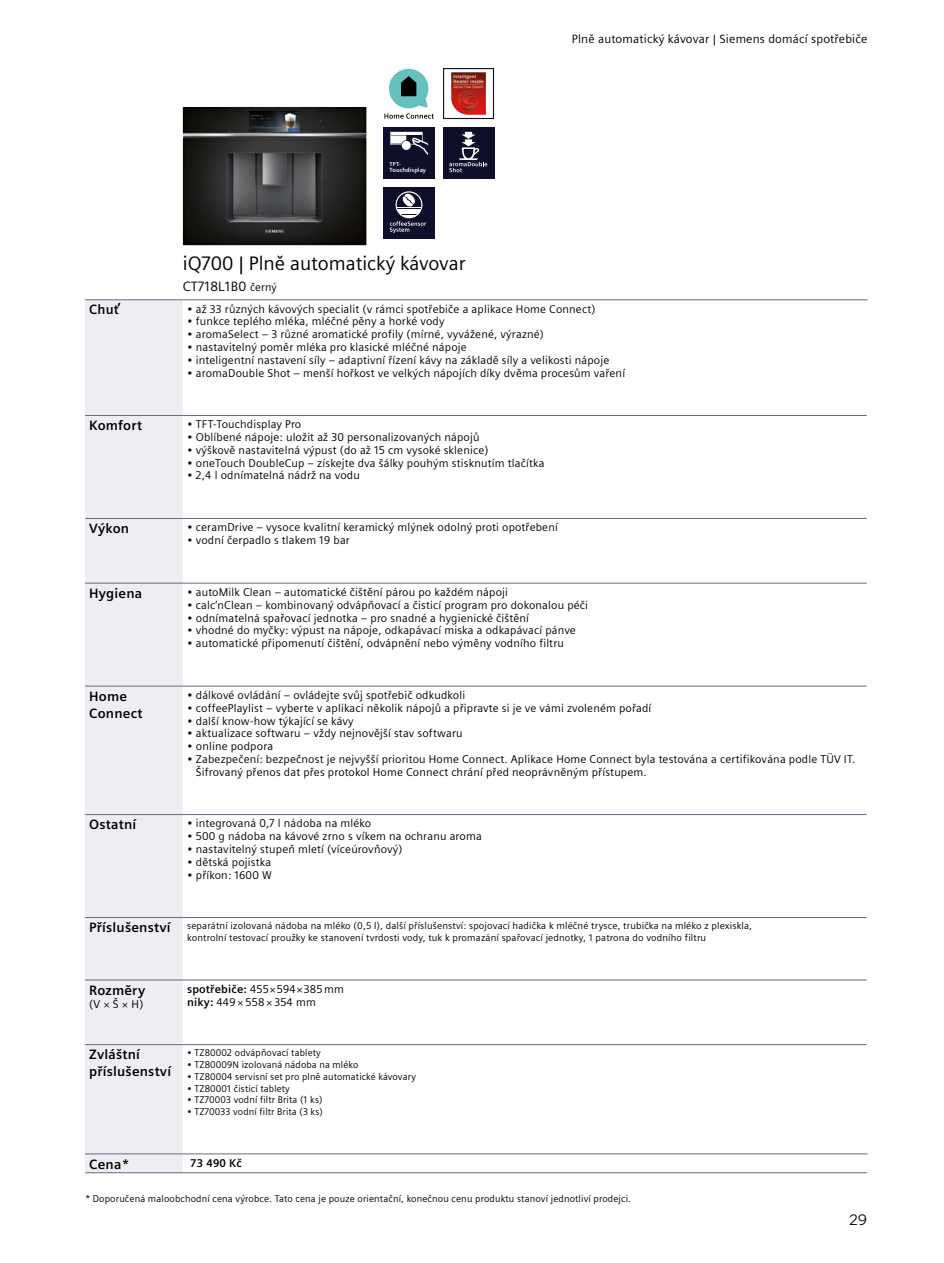
<style>
.page{position:relative;width:944px;height:1263px;background:#fff}
.page>*{position:absolute;margin:0;border:0;box-sizing:border-box;transform-origin:0 0}
.t1{font:19.5px "Siemens Sans";color:#000}
.t2{font:15px "Siemens Progress";color:#000}
.t3{font:700 13.5px/17px "Siemens Sans";letter-spacing:.015em;color:#000}
.t4{font:13.5px "Siemens Sans";letter-spacing:.015em;color:#000}
.t5{font:12px "Siemens Sans";letter-spacing:.015em;color:#000}
.t6{font:11.25px/12.8px "Siemens Sans";letter-spacing:.015em;color:#000}
.t7{font:700 11.25px "Siemens Sans";color:#000}
.t8{font:9.75px/11.7px "Siemens Sans";letter-spacing:.015em;color:#000}
.t9{font:700 6px/6px "Siemens Sans";color:#fff}
.s1{font-size:11.25px}
.s2{font-weight:700;font-size:13.5px}
.s3{font-weight:700}
</style>
<div class="page">
<svg style="left:182px;top:68px;width:313px;height:178px"></svg>
<div style="left:85px;top:301px;width:98px;height:871px;background:#eeedf1"></div>
<svg style="left:183px;top:582px;width:684px;height:573px"></svg>
<hr style="left:85px;top:1172px;width:98px;height:1px;background:#6a6781">
<hr style="left:183px;top:1172px;width:684px;height:1px;background:#6a6781">
<hr style="left:85px;top:300px;width:98px;height:1px;background:#6a6781">
<hr style="left:183px;top:300px;width:684px;height:1px;background:#6a6781">
<hr style="left:85px;top:415px;width:98px;height:1px;background:#6a6781">
<hr style="left:183px;top:415px;width:684px;height:1px;background:#6a6781">
<hr style="left:85px;top:518px;width:98px;height:1px;background:#6a6781">
<hr style="left:183px;top:518px;width:684px;height:1px;background:#6a6781">
<hr style="left:85px;top:583px;width:98px;height:1px;background:#6a6781">
<hr style="left:183px;top:583px;width:684px;height:1px;background:#6a6781">
<hr style="left:85px;top:686px;width:98px;height:1px;background:#6a6781">
<hr style="left:183px;top:686px;width:684px;height:1px;background:#6a6781">
<hr style="left:85px;top:814px;width:98px;height:1px;background:#6a6781">
<hr style="left:183px;top:814px;width:684px;height:1px;background:#6a6781">
<hr style="left:85px;top:917px;width:98px;height:1px;background:#6a6781">
<hr style="left:183px;top:917px;width:684px;height:1px;background:#6a6781">
<hr style="left:85px;top:980px;width:98px;height:1px;background:#6a6781">
<hr style="left:183px;top:980px;width:684px;height:1px;background:#6a6781">
<hr style="left:85px;top:1044px;width:98px;height:1px;background:#6a6781">
<hr style="left:183px;top:1044px;width:684px;height:1px;background:#6a6781">
<hr style="left:85px;top:1153px;width:98px;height:1px;background:#6a6781">
<hr style="left:183px;top:1153px;width:684px;height:1px;background:#6a6781">
<img style="left:183px;top:107px;width:183px;height:138px">
<svg style="left:383px;top:128px;width:51px;height:51px;background:#303048"></svg>
<div style="left:383px;top:187px;width:51px;height:51px;background:#0f0f2b"></div>
<svg style="left:390px;top:191px;width:36px;height:42px"></svg>
<div style="left:443px;top:128px;width:51px;height:51px;background:#0f0f2b"></div>
<svg style="left:449px;top:132px;width:38px;height:40px"></svg>
<img style="left:451px;top:72px;width:35px;height:43px">
<div style="left:443px;top:68px;width:51px;height:51px;border:1px solid #0f0f2b"></div>
<svg style="left:384px;top:69px;width:50px;height:50px"></svg>
<p class="t9" style="left:390px;top:161px;width:38px">TFT-<br>Touchdisplay</p>
<h1 class="t1" style="left:183px;top:252px;width:284px">iQ700 | Plně automatický kávovar</h1>
<p class="t4" style="left:183px;top:279px;width:96px">CT718L1B0 <span class="s1">černý</span></p>
<p class="t5" style="left:572px;top:32px;width:297px">Plně automatický kávovar | Siemens domácí spotřebiče</p>
<p class="t3" style="left:89px;top:301px;width:32px">Chuť</p>
<p class="t6" style="left:187px;top:303px;width:410px">• až 33 různých kávových specialit (v rámci spotřebiče a aplikace Home Connect)</p>
<p class="t6" style="left:187px;top:315px;width:259px">• funkce teplého mléka, mléčné pěny a horké vody</p>
<p class="t6" style="left:187px;top:328px;width:358px">• aromaSelect – 3 různé aromatické profily (mírné, vyvážené, výrazné)</p>
<p class="t6" style="left:187px;top:341px;width:281px">• nastavitelný poměr mléka pro klasické mléčné nápoje</p>
<p class="t6" style="left:187px;top:354px;width:424px">• inteligentní nastavení síly – adaptivní řízení kávy na základě síly a velikosti nápoje</p>
<p class="t6" style="left:187px;top:366px;width:440px">• aromaDouble Shot – menší hořkost ve velkých nápojích díky dvěma procesům vaření</p>
<p class="t3" style="left:89px;top:417px;width:54px">Komfort</p>
<p class="t6" style="left:187px;top:418px;width:116px">• TFT-Touchdisplay Pro</p>
<p class="t6" style="left:187px;top:431px;width:294px">• Oblíbené nápoje: uložit až 30 personalizovaných nápojů</p>
<p class="t6" style="left:187px;top:444px;width:303px">• výškově nastavitelná výpust (do až 15 cm vysoké sklenice)</p>
<p class="t6" style="left:187px;top:456px;width:359px">• oneTouch DoubleCup – získejte dva šálky pouhým stisknutím tlačítka</p>
<p class="t6" style="left:187px;top:469px;width:174px">• 2,4 l odnímatelná nádrž na vodu</p>
<p class="t3" style="left:89px;top:520px;width:41px">Výkon</p>
<p class="t6" style="left:187px;top:521px;width:372px">• ceramDrive – vysoce kvalitní keramický mlýnek odolný proti opotřebení</p>
<p class="t6" style="left:187px;top:534px;width:164px">• vodní čerpadlo s tlakem 19 bar</p>
<p class="t3" style="left:89px;top:585px;width:55px">Hygiena</p>
<p class="t6" style="left:187px;top:586px;width:322px">• autoMilk Clean – automatické čištění párou po každém nápoji</p>
<p class="t6" style="left:187px;top:599px;width:402px">• calc’nClean – kombinovaný odvápňovací a čisticí program pro dokonalou péči</p>
<p class="t6" style="left:187px;top:611px;width:344px">• odnímatelná spařovací jednotka – pro snadné a hygienické čištění</p>
<p class="t6" style="left:187px;top:624px;width:390px">• vhodné do myčky: výpust na nápoje, odkapávací miska a odkapávací pánve</p>
<p class="t6" style="left:187px;top:637px;width:378px">• automatické připomenutí čištění, odvápnění nebo výměny vodního filtru</p>
<p class="t3" style="left:89px;top:688px;width:55px">Home<br>Connect</p>
<p class="t6" style="left:187px;top:689px;width:280px">• dálkové ovládání – ovládejte svůj spotřebič odkudkoli</p>
<p class="t6" style="left:187px;top:702px;width:466px">• coffeePlaylist – vyberte v aplikaci několik nápojů a připravte si je ve vámi zvoleném pořadí</p>
<p class="t6" style="left:187px;top:714px;width:168px">• další know-how týkající se kávy</p>
<p class="t6" style="left:187px;top:727px;width:277px">• aktualizace softwaru – vždy nejnovější stav softwaru</p>
<p class="t6" style="left:187px;top:740px;width:88px">• online podpora</p>
<p class="t6" style="left:196px;top:753px;width:661px;text-indent:-9px">• Zabezpečení: bezpečnost je nejvyšší prioritou Home Connect. Aplikace Home Connect byla testována a certifikována podle TÜV IT.<br>Šifrovaný přenos dat přes protokol Home Connect chrání před neoprávněným přístupem.</p>
<p class="t3" style="left:89px;top:816px;width:49px">Ostatní</p>
<p class="t6" style="left:187px;top:817px;width:186px">• integrovaná 0,7 l nádoba na mléko</p>
<p class="t6" style="left:187px;top:830px;width:296px">• 500 g nádoba na kávové zrno s víkem na ochranu aroma</p>
<p class="t6" style="left:187px;top:843px;width:217px">• nastavitelný stupeň mletí (víceúrovňový)</p>
<p class="t6" style="left:187px;top:855px;width:86px">• dětská pojistka</p>
<p class="t6" style="left:187px;top:868px;width:86px">• příkon: 1600 W</p>
<p class="t8" style="left:187px;top:920px;width:566px;text-indent:-98px"><span class="s2">Příslušenství</span> separátní izolovaná nádoba na mléko (0,5 l), další příslušenství: spojovací hadička k mléčné trysce, trubička na mléko z plexiskla, kontrolní testovací proužky ke stanovení tvrdosti vody, tuk k promazání spařovací jednotky, 1 patrona do vodního filtru</p>
<p class="t3" style="left:89px;top:981px;width:58px">Rozměry</p>
<p class="t6" style="left:89px;top:998px;width:56px">(V × Š × H)</p>
<p class="t6" style="left:187px;top:983px;width:158px"><span class="s3">spotřebiče:</span> 455×594×385 mm <span class="s3">niky:</span> 449 × 558 × 354 mm</p>
<p class="t3" style="left:89px;top:1046px;width:83px">Zvláštní příslušenství</p>
<p class="t8" style="left:187px;top:1047px;width:135px">• TZ80002 odvápňovací tablety</p>
<p class="t8" style="left:187px;top:1059px;width:173px">• TZ80009N izolovaná nádoba na mléko</p>
<p class="t8" style="left:187px;top:1071px;width:231px">• TZ80004 servisní set pro plně automatické kávovary</p>
<p class="t8" style="left:187px;top:1082px;width:104px">• TZ80001 čisticí tablety</p>
<p class="t8" style="left:187px;top:1094px;width:137px">• TZ70003 vodní filtr Brita (1 ks)</p>
<p class="t8" style="left:187px;top:1106px;width:137px">• TZ70033 vodní filtr Brita (3 ks)</p>
<p class="t3" style="left:89px;top:1155px;width:42px">Cena*</p>
<p class="t7" style="left:190px;top:1156px;width:53px">73 490 Kč</p>
<p class="t8" style="left:85px;top:1193px;width:547px">* Doporučená maloobchodní cena výrobce. Tato cena je pouze orientační, konečnou cenu produktu stanoví jednotliví prodejci.</p>
<h2 class="t2" style="left:849px;top:1210px;width:20px">29</h2>
</div>
